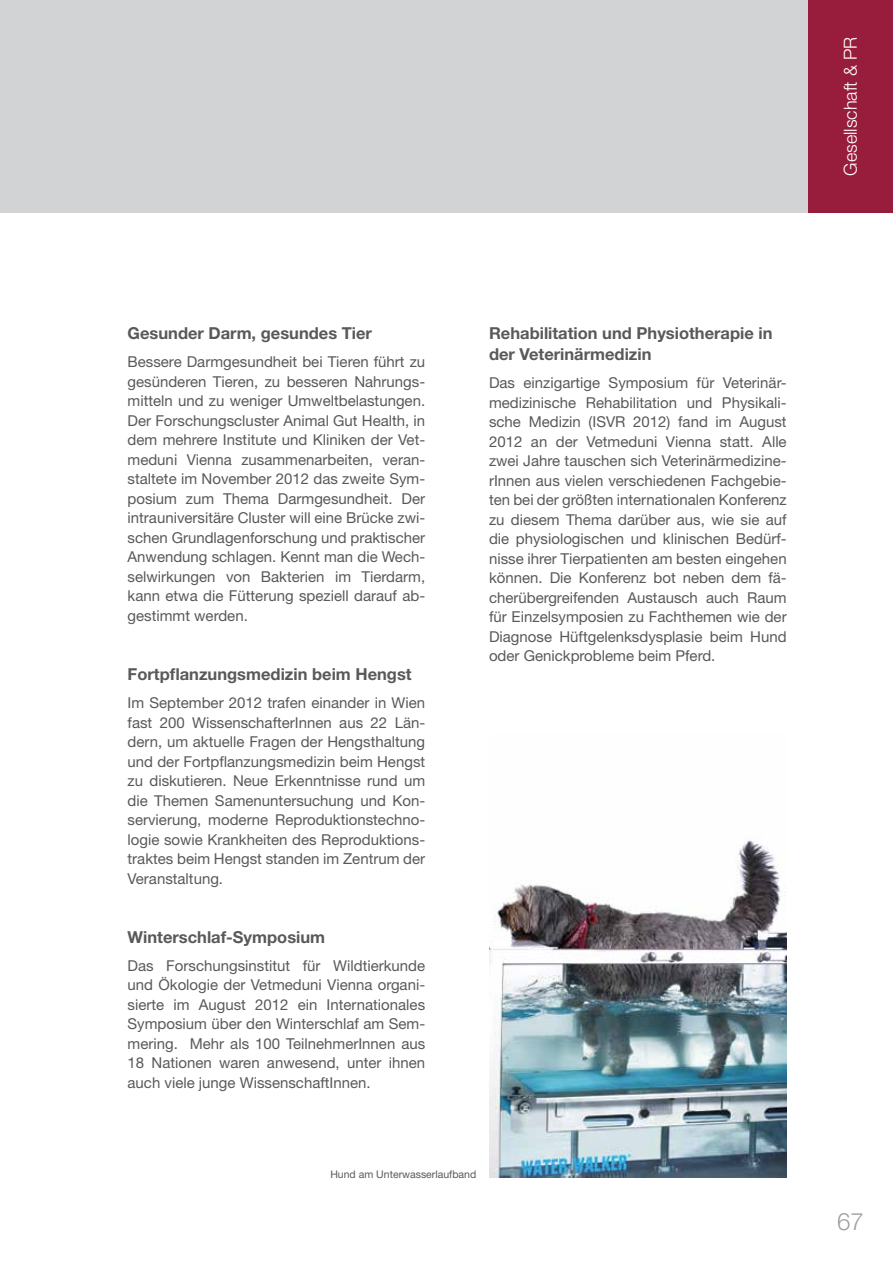
<style>
.page{position:relative;width:893px;height:1263px;background:#fff}
.page>*{position:absolute;margin:0;border:0;box-sizing:border-box;transform-origin:0 0}
.t1{font:300 24px "Helvetica Neue LT Std";color:#9d9fa2}
.t2{font:300 18px "Helvetica Neue LT Std";color:#fff}
.t3{font:700 16.5px/21px "Helvetica Neue LT Std";color:#58595b}
.t4{font:15px/19.5px "Helvetica Neue LT Std";color:#58595b;text-align:justify}
.t5{font:10.5px "Helvetica Neue LT Std";color:#58595b}
</style>
<div class="page">
<div style="left:0;top:0;width:893px;height:213px;background:#d1d3d4"></div>
<div style="left:808px;top:0;width:85px;height:213px;background:#981d3d"></div>
<img style="left:489px;top:840px;width:298px;height:338px">
<p class="t2" style="left:839px;top:176px;width:140px;rotate:-90deg">Gesellschaft &amp; PR</p>
<p class="t3" style="left:128px;top:322px;width:246px">Gesunder Darm, gesundes Tier</p>
<p class="t4" style="left:128px;top:352px;width:299px">Bessere Darmgesundheit bei Tieren führt zu gesünderen Tieren, zu besseren Nahrungs&shy;mitteln und zu weniger Umweltbelastungen.<br>Der Forschungscluster Animal Gut Health, in dem mehrere Institute und Kliniken der Vet&shy;meduni Vienna zusammenarbeiten, veran&shy;staltete im November 2012 das zweite Sym&shy;posium zum Thema Darmgesundheit. Der intrauniversitäre Cluster will eine Brücke zwi&shy;schen Grundlagenforschung und praktischer Anwendung schlagen. Kennt man die Wech&shy;selwirkungen von Bakterien im Tierdarm, kann etwa die Fütterung speziell darauf ab&shy;gestimmt werden.</p>
<p class="t3" style="left:128px;top:663px;width:286px">Fortpflanzungsmedizin beim Hengst</p>
<p class="t4" style="left:128px;top:693px;width:299px">Im September 2012 trafen einander in Wien fast 200 WissenschafterInnen aus 22 Län&shy;dern, um aktuelle Fragen der Hengsthaltung und der Fortpflanzungsmedizin beim Hengst zu diskutieren. Neue Erkenntnisse rund um die Themen Samenuntersuchung und Kon&shy;servierung, moderne Reproduktionstechno&shy;logie sowie Krankheiten des Reproduktions&shy;traktes beim Hengst standen im Zentrum der Veranstaltung.</p>
<p class="t3" style="left:128px;top:926px;width:199px">Winterschlaf-Symposium</p>
<p class="t4" style="left:128px;top:955px;width:299px">Das Forschungsinstitut für Wildtierkunde und Ökologie der Vetmeduni Vienna organi&shy;sierte im August 2012 ein Internationales Symposium über den Winterschlaf am Sem&shy;mering. Mehr als 100 TeilnehmerInnen aus 18 Nationen waren anwesend, unter ihnen auch viele junge WissenschaftInnen.</p>
<p class="t3" style="left:489px;top:322px;width:285px">Rehabilitation und Physiotherapie in der Veterinärmedizin</p>
<p class="t4" style="left:489px;top:373px;width:299px">Das einzigartige Symposium für Veterinär&shy;medizinische Rehabilitation und Physikali&shy;sche Medizin (ISVR 2012) fand im August 2012 an der Vetmeduni Vienna statt. Alle zwei Jahre tauschen sich Veterinärmedizine&shy;rInnen aus vielen verschiedenen Fachgebie&shy;ten bei der größten internationalen Konferenz zu diesem Thema darüber aus, wie sie auf die physiologischen und klinischen Bedürf&shy;nisse ihrer Tierpatienten am besten eingehen können. Die Konferenz bot neben dem fä&shy;cherübergreifenden Austausch auch Raum für Einzelsymposien zu Fachthemen wie der Diagnose Hüftgelenksdysplasie beim Hund oder Genickprobleme beim Pferd.</p>
<p class="t5" style="left:330px;top:1168px;width:147px">Hund am Unterwasserlaufband</p>
<h1 class="t1" style="left:837px;top:1207px;width:28px">67</h1>
</div>
